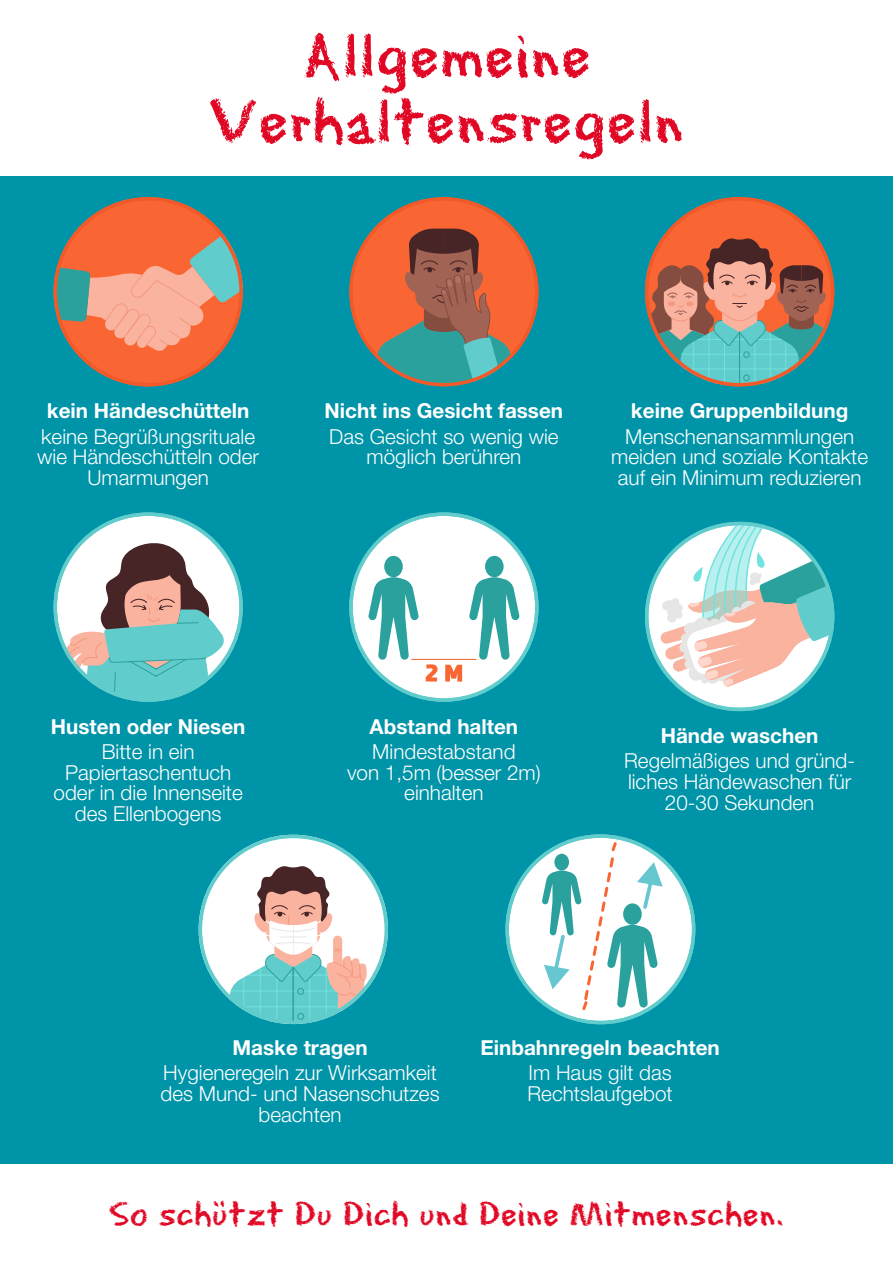
<style>
.page{position:relative;width:893px;height:1263px;background:#fff}
.page>*{position:absolute;margin:0;border:0;box-sizing:border-box;transform-origin:0 0}
.t1{font:65.7px/65.7px "Eraser Dust";letter-spacing:.025em;color:#e10825;text-align:center}
.t2{font:36px "Eraser Dust";letter-spacing:.025em;color:#e10825}
.t3{font:300 20.7px/20.7px "Helvetica Neue";color:#fff;text-align:center}
.t4{font:700 20.7px "Helvetica Neue";color:#fff}
</style>
<div class="page">
<div style="left:0;top:176px;width:893px;height:988px;background:#0094a8"></div>
<svg style="left:349px;top:512px;width:190px;height:190px"></svg>
<svg style="left:349px;top:197px;width:190px;height:189px"></svg>
<svg style="left:54px;top:197px;width:189px;height:189px"></svg>
<svg style="left:645px;top:522px;width:189px;height:189px"></svg>
<svg style="left:54px;top:512px;width:189px;height:190px"></svg>
<svg style="left:645px;top:197px;width:189px;height:189px"></svg>
<svg style="left:199px;top:835px;width:189px;height:189px"></svg>
<svg style="left:505px;top:834px;width:190px;height:190px"></svg>
<h1 class="t1" style="left:210px;top:19px;width:475px">Allgemeine<br>Verhaltensregeln</h1>
<p class="t4" style="left:47px;top:398px;width:204px">kein Händeschütteln</p>
<p class="t3" style="left:37px;top:425px;width:223px">keine Begrüßungsrituale wie Händeschütteln oder<br>Umarmungen</p>
<p class="t4" style="left:325px;top:398px;width:240px">Nicht ins Gesicht fassen</p>
<p class="t3" style="left:329px;top:425px;width:231px">Das Gesicht so wenig wie möglich berühren</p>
<p class="t4" style="left:631px;top:398px;width:219px">keine Gruppenbildung</p>
<p class="t3" style="left:611px;top:425px;width:258px">Menschenansammlungen meiden und soziale Kontakte auf ein Minimum reduzieren</p>
<p class="t4" style="left:51px;top:713px;width:196px">Husten oder Niesen</p>
<p class="t3" style="left:54px;top:741px;width:191px">Bitte in ein<br>Papiertaschentuch oder in die Innenseite des Ellenbogens</p>
<p class="t4" style="left:370px;top:713px;width:150px">Abstand halten</p>
<p class="t3" style="left:347px;top:741px;width:195px">Mindestabstand<br>von 1,5m (besser 2m) einhalten</p>
<p class="t4" style="left:661px;top:723px;width:159px">Hände waschen</p>
<p class="t3" style="left:624px;top:750px;width:232px">Regelmäßiges und gründ&shy;liches Händewaschen für<br>20-30 Sekunden</p>
<p class="t4" style="left:232px;top:1035px;width:137px">Maske tragen</p>
<p class="t3" style="left:160px;top:1062px;width:281px">Hygieneregeln zur Wirksamkeit des Mund- und Nasenschutzes beachten</p>
<p class="t4" style="left:480px;top:1035px;width:241px">Einbahnregeln beachten</p>
<p class="t3" style="left:527px;top:1062px;width:147px;text-align:left">Im Haus gilt das<br>Rechtslaufgebot</p>
<h2 class="t2" style="left:109px;top:1189px;width:676px">So schützt Du Dich und Deine Mitmenschen.</h2>
</div>
